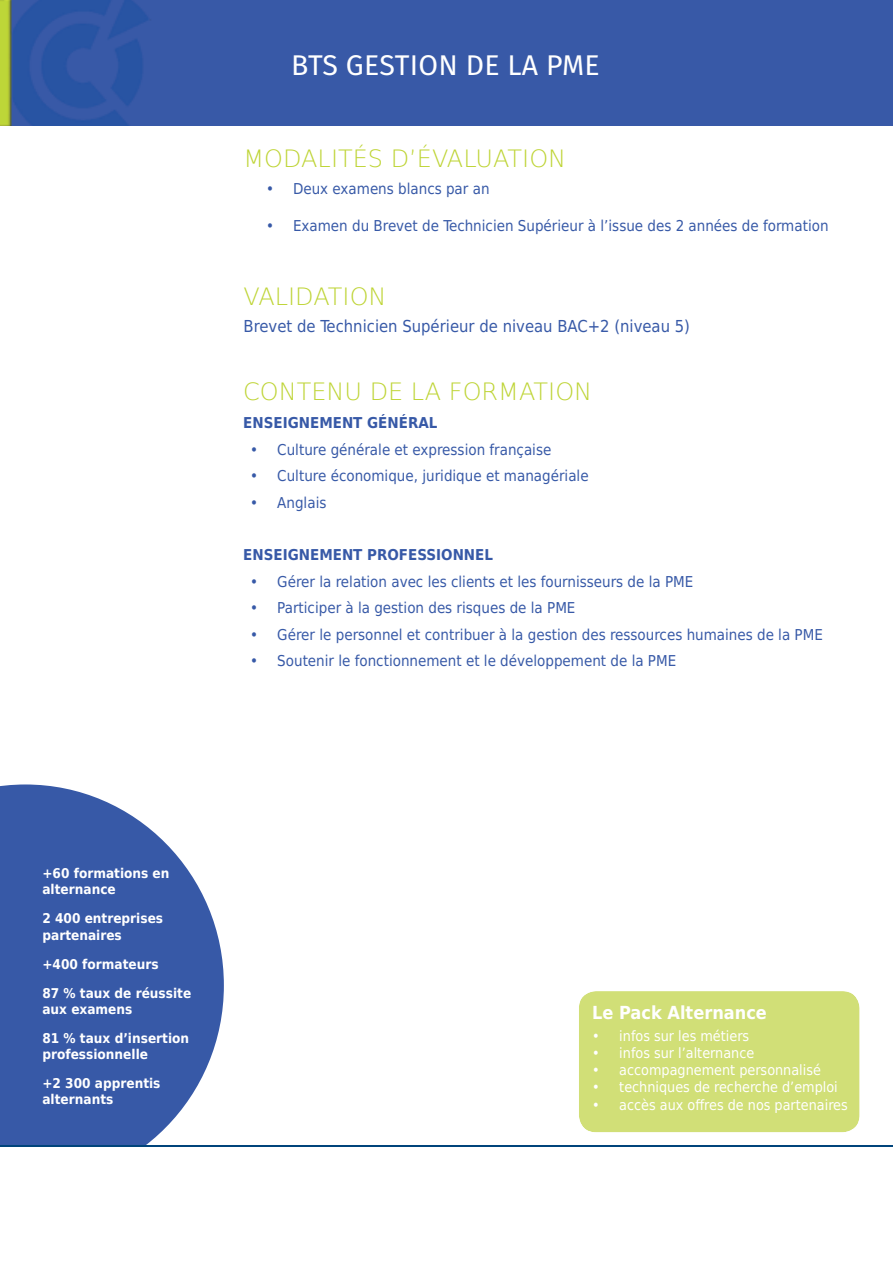
<style>
.page{position:relative;width:893px;height:1263px;background:#fff}
.page>*{position:absolute;margin:0;border:0;box-sizing:border-box;transform-origin:0 0}
.t1{font:28.5px "Fira Sans";letter-spacing:.01em;color:#fff}
.t2{font:200 24px "DejaVu Sans";color:#bed435}
.t3{font:700 18px "DejaVu Sans Condensed";color:#fff}
.t4{font:16.5px "DejaVu Sans Condensed";color:#3759a7}
.t5{font:15px "DejaVu Sans Condensed";color:#3759a7}
.t6{font:700 15px "DejaVu Sans Condensed";color:#3759a7}
.t7{font:14.25px "DejaVu Sans Condensed";color:#fff}
.t8{font:700 13.5px/29px "DejaVu Sans Condensed";color:#fff}
</style>
<div class="page">
<svg style="left:0;top:784px;width:224px;height:361px;background:#5471b3"></svg>
<div style="left:579px;top:991px;width:281px;height:142px;background:#d1df77"></div>
<hr style="left:0;top:1145px;width:893px;height:2px;background:#00447b">
<img style="left:0;top:0;width:893px;height:125px">
<h1 class="t1" style="left:291px;top:44px;width:310px">BTS GESTION DE LA PME</h1>
<h2 class="t2" style="left:244px;top:141px;width:324px">MODALITÉS D’ÉVALUATION</h2>
<p class="t5" style="left:266px;top:176px;width:225px">• Deux examens blancs par an</p>
<p class="t5" style="left:266px;top:213px;width:564px">• Examen du Brevet de Technicien Supérieur à l’issue des 2 années de formation</p>
<h2 class="t2" style="left:244px;top:279px;width:144px">VALIDATION</h2>
<p class="t4" style="left:244px;top:313px;width:448px">Brevet de Technicien Supérieur de niveau BAC+2 (niveau 5)</p>
<h2 class="t2" style="left:243px;top:374px;width:351px">CONTENU DE LA FORMATION</h2>
<p class="t6" style="left:243px;top:410px;width:196px">ENSEIGNEMENT GÉNÉRAL</p>
<p class="t5" style="left:250px;top:437px;width:303px">• Culture générale et expression française</p>
<p class="t5" style="left:250px;top:463px;width:340px">• Culture économique, juridique et managériale</p>
<p class="t5" style="left:250px;top:490px;width:78px">• Anglais</p>
<p class="t6" style="left:243px;top:543px;width:251px">ENSEIGNEMENT PROFESSIONNEL</p>
<p class="t5" style="left:250px;top:569px;width:445px">• Gérer la relation avec les clients et les fournisseurs de la PME</p>
<p class="t5" style="left:250px;top:596px;width:327px">• Participer à la gestion des risques de la PME</p>
<p class="t5" style="left:250px;top:622px;width:574px">• Gérer le personnel et contribuer à la gestion des ressources humaines de la PME</p>
<p class="t5" style="left:250px;top:649px;width:427px">• Soutenir le fonctionnement et le développement de la PME</p>
<p class="t8" style="left:42px;top:865px;width:129px;line-height:16.2px">+60 formations en alternance</p>
<p class="t8" style="left:42px;top:910px;width:122px;line-height:16.2px">2 400 entreprises partenaires</p>
<p class="t8" style="left:42px;top:949px;width:150px">+400 formateurs<br>87 % taux de réussite</p>
<p class="t8" style="left:42px;top:994px;width:148px">aux examens<br>81 % taux d’insertion</p>
<p class="t8" style="left:42px;top:1039px;width:120px">professionnelle +2 300 apprentis</p>
<p class="t8" style="left:42px;top:1084px;width:72px">alternants</p>
<p class="t3" style="left:592px;top:998px;width:176px">Le Pack Alternance</p>
<p class="t7" style="left:592px;top:1024px;width:158px">• infos sur les métiers</p>
<p class="t7" style="left:592px;top:1041px;width:163px">• infos sur l’alternance</p>
<p class="t7" style="left:592px;top:1058px;width:230px">• accompagnement personnalisé</p>
<p class="t7" style="left:592px;top:1075px;width:247px">• techniques de recherche d’emploi</p>
<p class="t7" style="left:592px;top:1093px;width:257px">• accès aux offres de nos partenaires</p>
</div>
